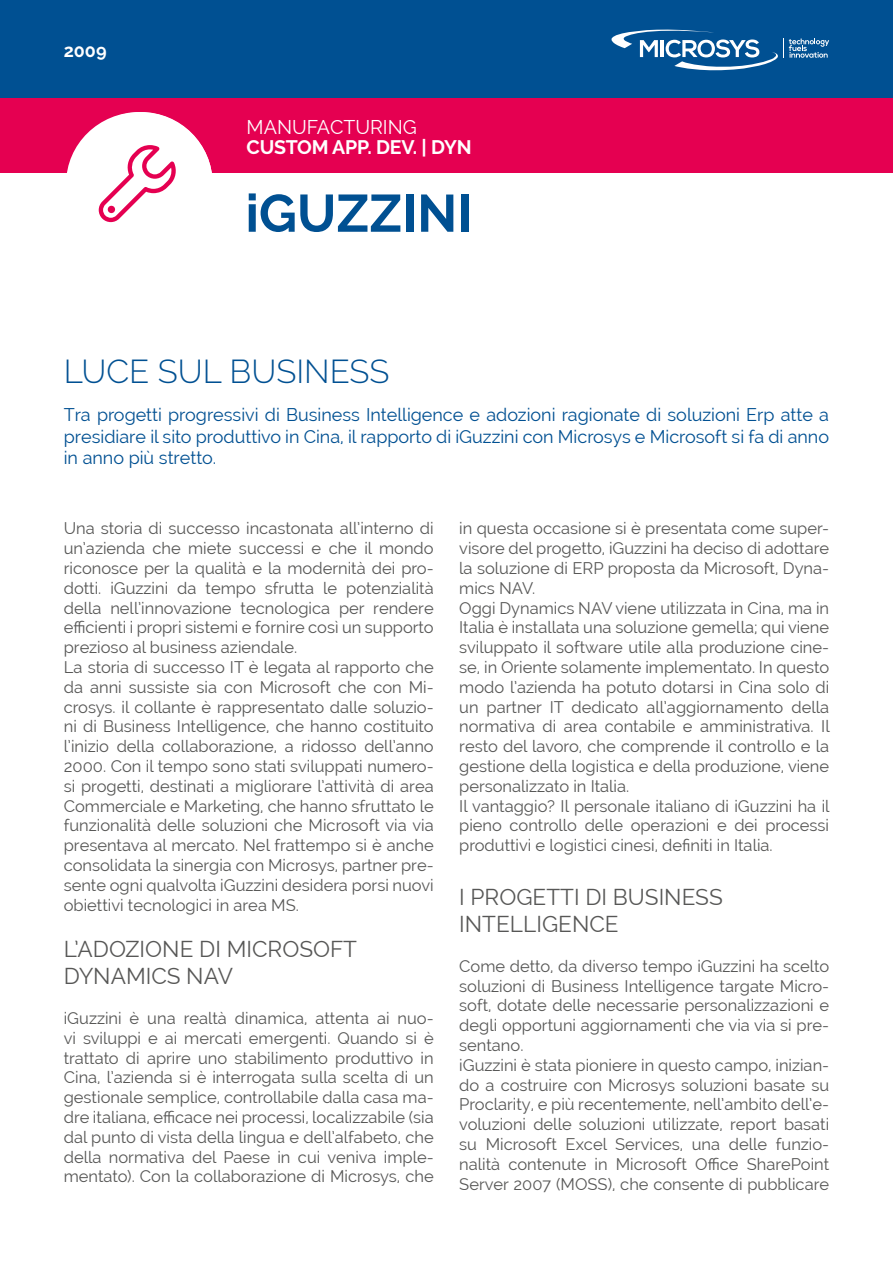
<style>
.page{position:relative;width:893px;height:1263px;background:#fff}
.page>*{position:absolute;margin:0;border:0;box-sizing:border-box;transform-origin:0 0}
.t1{font:700 52.5px "Raleway";color:#005092}
.t2{font:300 33px "Raleway";color:#005092}
.t3{font:22.5px/27px "Raleway";color:#575756}
.t4{font:700 19.5px "Raleway";letter-spacing:-.01em;color:#fff}
.t5{font:19.5px "Raleway";color:#fff}
.t6{font:18px/21.6px "Raleway";color:#005092;text-align:justify}
.t7{font:700 18px "Raleway";color:#fff}
.t8{font:16.5px/19.8px "Raleway";color:#575756}
</style>
<div class="page">
<div style="left:0;top:0;width:893px;height:98px;background:#005092"></div>
<div style="left:0;top:98px;width:893px;height:74px;background:#e50051"></div>
<svg style="left:611px;top:29px;width:218px;height:42px"></svg>
<div style="left:66px;top:112px;width:147px;height:143px;background:#fff;border-radius:50%"></div>
<div style="left:70px;top:112px;width:143px;height:143px;background:#fff;border-radius:50%"></div>
<svg style="left:99px;top:145px;width:77px;height:77px"></svg>
<p class="t7" style="left:64px;top:41px;width:44px">2009</p>
<p class="t5" style="left:247px;top:115px;width:172px">MANUFACTURING</p>
<p class="t4" style="left:247px;top:136px;width:227px">CUSTOM APP. DEV. | DYN</p>
<h1 class="t1" style="left:245px;top:183px;width:228px">iGUZZINI</h1>
<h2 class="t2" style="left:64px;top:352px;width:327px">LUCE SUL BUSINESS</h2>
<p class="t6" style="left:64px;top:404px;width:767px">Tra progetti progressivi di Business Intelligence e adozioni ragionate di soluzioni Erp atte a presidiare il sito produttivo in Cina, il rapporto di iGuzzini con Microsys e Microsoft si fa di anno in anno più stretto.</p>
<p class="t8" style="left:64px;top:519px;width:371px">Una storia di successo incastonata all’interno di un’azienda che miete successi e che il mondo riconosce per la qualità e la modernità dei pro&shy;dotti. iGuzzini da tempo sfrutta le potenzialità della nell’innovazione tecnologica per rendere efficienti i propri sistemi e fornire così un supporto prezioso al business aziendale.<br>La storia di successo IT è legata al rapporto che da anni sussiste sia con Microsoft che con Mi&shy;crosys. il collante è rappresentato dalle soluzio&shy;ni di Business Intelligence, che hanno costituito l’inizio della collaborazione, a ridosso dell’anno 2000. Con il tempo sono stati sviluppati numero&shy;si progetti, destinati a migliorare l’attività di area Commerciale e Marketing, che hanno sfruttato le funzionalità delle soluzioni che Microsoft via via presentava al mercato. Nel frattempo si è anche consolidata la sinergia con Microsys, partner pre&shy;sente ogni qualvolta iGuzzini desidera porsi nuovi obiettivi tecnologici in area MS.</p>
<h3 class="t3" style="left:64px;top:936px;width:295px">L’ADOZIONE DI MICROSOFT<br>DYNAMICS NAV</h3>
<p class="t8" style="left:64px;top:1008px;width:371px;text-align:justify">iGuzzini è una realtà dinamica, attenta ai nuo&shy;vi sviluppi e ai mercati emergenti. Quando si è trattato di aprire uno stabilimento produttivo in Cina, l’azienda si è interrogata sulla scelta di un gestionale semplice, controllabile dalla casa ma&shy;dre italiana, efficace nei processi, localizzabile (sia dal punto di vista della lingua e dell’alfabeto, che della normativa del Paese in cui veniva imple&shy;mentato). Con la collaborazione di Microsys, che</p>
<p class="t8" style="left:459px;top:518px;width:372px">in questa occasione si è presentata come super&shy;visore del progetto, iGuzzini ha deciso di adottare la soluzione di ERP proposta da Microsoft, Dyna&shy;mics NAV.<br>Oggi Dynamics NAV viene utilizzata in Cina, ma in Italia è installata una soluzione gemella; qui viene sviluppato il software utile alla produzione cine&shy;se, in Oriente solamente implementato. In questo modo l’azienda ha potuto dotarsi in Cina solo di un partner IT dedicato all’aggiornamento della normativa di area contabile e amministrativa. Il resto del lavoro, che comprende il controllo e la gestione della logistica e della produzione, viene personalizzato in Italia.<br>Il vantaggio? Il personale italiano di iGuzzini ha il pieno controllo delle operazioni e dei processi produttivi e logistici cinesi, definiti in Italia.</p>
<h3 class="t3" style="left:459px;top:884px;width:265px">I PROGETTI DI BUSINESS<br>INTELLIGENCE</h3>
<p class="t8" style="left:459px;top:956px;width:371px">Come detto, da diverso tempo iGuzzini ha scelto soluzioni di Business Intelligence targate Micro&shy;soft, dotate delle necessarie personalizzazioni e degli opportuni aggiornamenti che via via si pre&shy;sentano.<br>iGuzzini è stata pioniere in questo campo, inizian&shy;do a costruire con Microsys soluzioni basate su Proclarity, e più recentemente, nell’ambito dell’e&shy;voluzioni delle soluzioni utilizzate, report basati su Microsoft Excel Services, una delle funzio&shy;nalità contenute in Microsoft Office SharePoint Server 2007 (MOSS), che consente di pubblicare</p>
</div>
